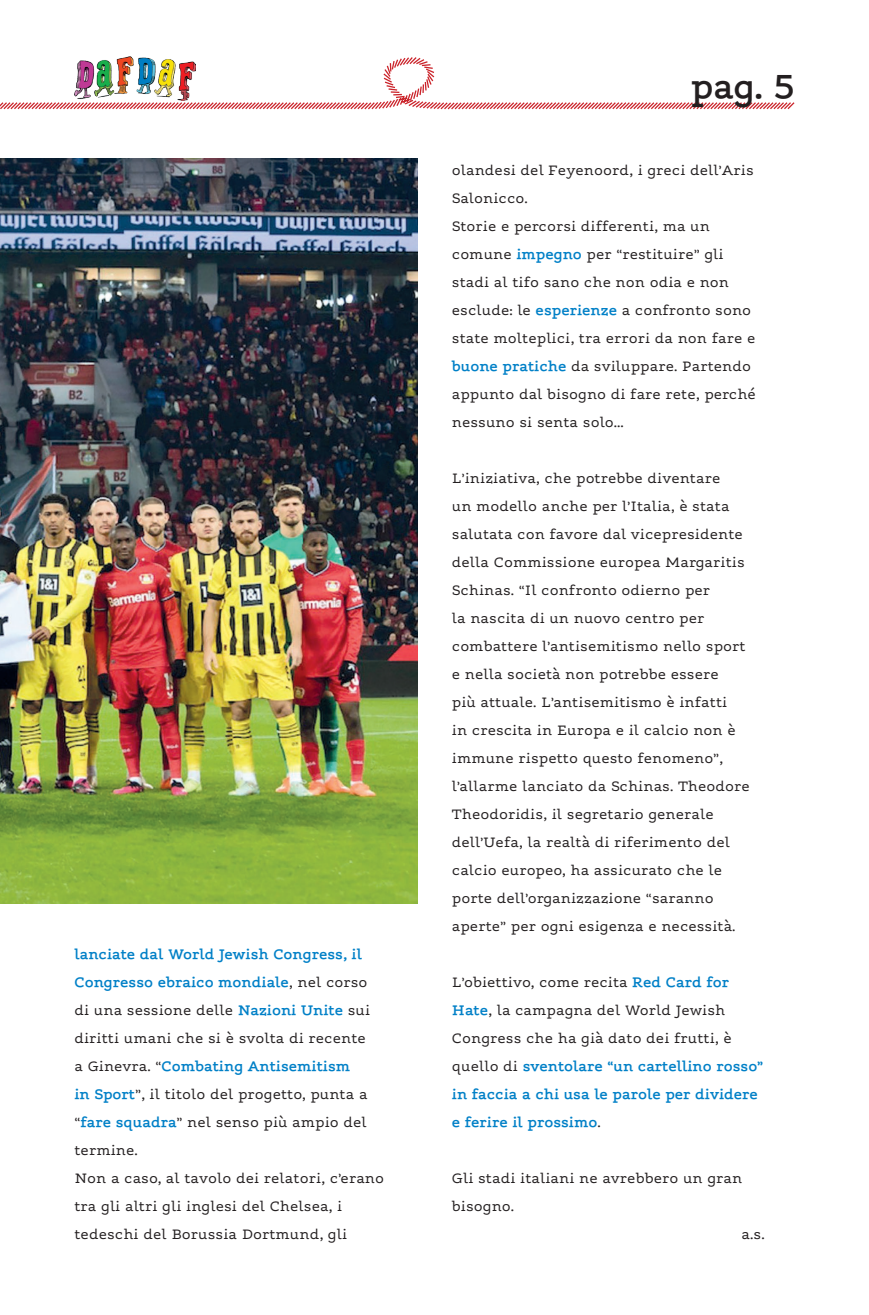
<style>
.page{position:relative;width:869px;height:1315px;background:#fff}
.page>*{position:absolute;margin:0;border:0;box-sizing:border-box;transform-origin:0 0}
.t1{font:700 42px "leggimi 05";color:#231f20}
.t2{font:17.5px/28px "leggimi 05";color:#231f20}
.t3{font:700 17.5px/28px "leggimi 05";color:#0080c7}
.s1{font-weight:700;color:#0080c7}
.s2{font-weight:400;color:#231f20}
</style>
<div class="page">
<svg style="left:0;top:56px;width:795px;height:54px"></svg>
<img style="left:0;top:159px;width:417px;height:744px">
<p class="t2" style="left:74px;top:940px;width:311px"><span class="s1">lanciate dal World Jewish Congress, il Congresso ebraico mondiale</span>, nel corso di una sessione delle <span class="s1">Nazioni Unite</span> sui diritti umani che si è svolta di recente<br>a Ginevra. “<span class="s1">Combating Antisemitism<br>in Sport</span>”, il titolo del progetto, punta a “<span class="s1">fare squadra</span>” nel senso più ampio del termine.<br>Non a caso, al tavolo dei relatori, c’erano tra gli altri gli inglesi del Chelsea, i tedeschi del Borussia Dortmund, gli</p>
<h1 class="t1" style="left:690px;top:62px;width:105px">pag. 5</h1>
<p class="t2" style="left:451px;top:156px;width:305px">olandesi del Feyenoord, i greci dell’Aris Salonicco.<br>Storie e percorsi differenti, ma un comune <span class="s1">impegno</span> per “restituire” gli stadi al tifo sano che non odia e non esclude: le <span class="s1">esperienze</span> a confronto sono state molteplici, tra errori da non fare e <span class="s1">buone pratiche</span> da sviluppare. Partendo appunto dal bisogno di fare rete, perché nessuno si senta solo...</p>
<p class="t2" style="left:451px;top:464px;width:299px">L’iniziativa, che potrebbe diventare<br>un modello anche per l’Italia, è stata salutata con favore dal vicepresidente della Commissione europea Margaritis Schinas. “Il confronto odierno per<br>la nascita di un nuovo centro per combattere l’antisemitismo nello sport e nella società non potrebbe essere<br>più attuale. L’antisemitismo è infatti<br>in crescita in Europa e il calcio non è immune rispetto questo fenomeno”, l’allarme lanciato da Schinas. Theodore Theodoridis, il segretario generale dell’Uefa, la realtà di riferimento del calcio europeo, ha assicurato che le porte dell’organizzazione “saranno aperte” per ogni esigenza e necessità.</p>
<p class="t3" style="left:451px;top:968px;width:312px"><span class="s2">L’obiettivo, come recita</span> Red Card for Hate<span class="s2">, la campagna del World Jewish Congress che ha già dato dei frutti, è quello di</span> sventolare “un cartellino rosso” in faccia a chi usa le parole per dividere e ferire il prossimo<span class="s2">.</span></p>
<p class="t2" style="left:451px;top:1164px;width:292px">Gli stadi italiani ne avrebbero un gran</p>
<p class="t2" style="left:451px;top:1192px;width:64px">bisogno.</p>
<p class="t2" style="left:741px;top:1220px;width:25px">a.s.</p>
</div>
